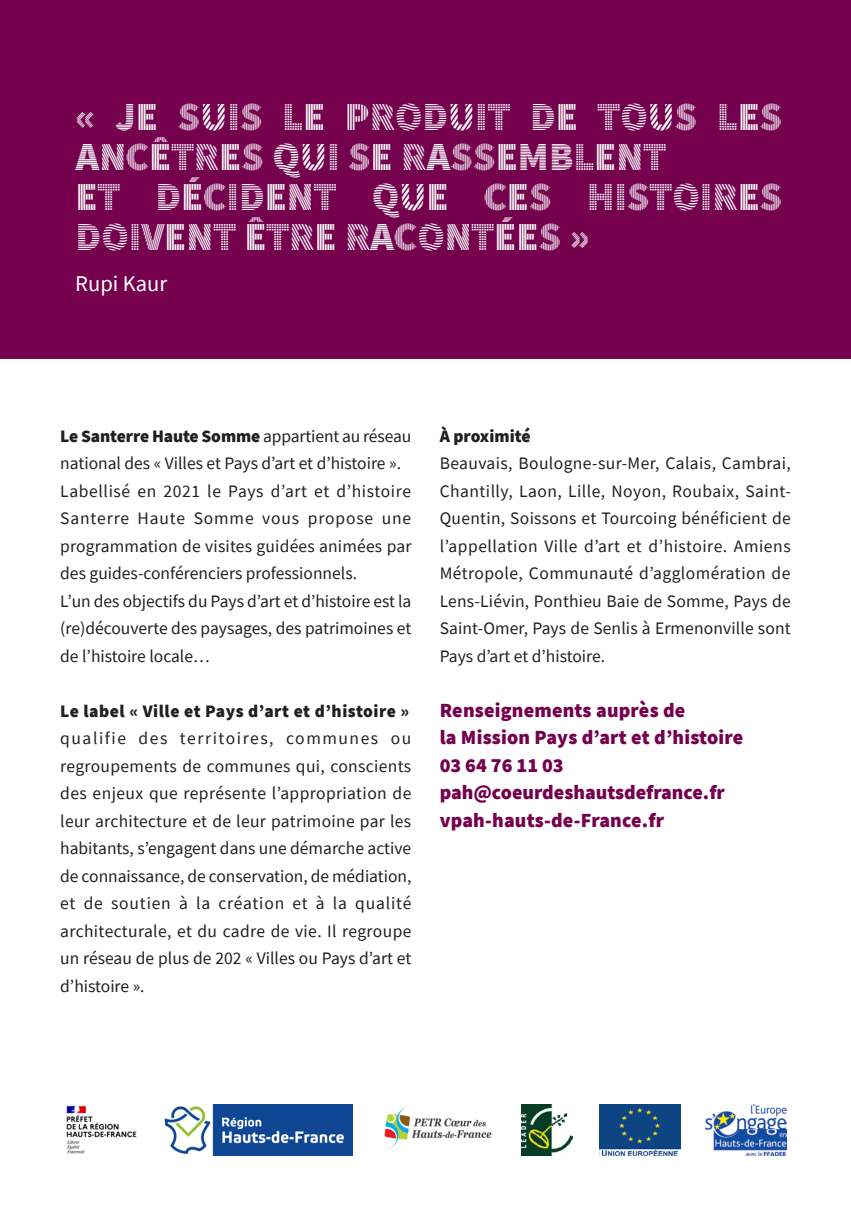
<style>
.page{position:relative;width:851px;height:1205px;background:#fff}
.page>*{position:absolute;margin:0;border:0;box-sizing:border-box;transform-origin:0 0}
.COUVE_citation{font:900 40px/40px "Source Sans Pro DISPLAYV2";color:#fff}
.COUVE_citation_legende{font:22.5px "Source Sans Pro";color:#fff}
.SOUS_TITRE{font:900 20px "Source Sans Pro";letter-spacing:.01em;color:#74004e}
.TEXTE_COURANT{font:900 20px "Source Sans Pro";color:#74004e}
.TEXTE_COURANT-2{font:17.5px/27.5px "Source Sans Pro";color:#231f20;text-align:justify}
.TEXTE_COURANT-3{font:900 17.5px "Source Sans Pro";letter-spacing:.03em;color:#231f20}
.TEXTE_COURANT-4{font:900 17.5px "Source Sans Pro";color:#231f20}
.s1{font-weight:900}
</style>
<div class="page">
<div style="left:0;top:0;width:850px;height:1205px;background:#74004e"></div>
<div style="left:0;top:359px;width:850px;height:846px;background:#fff"></div>
<img style="left:384px;top:1105px;width:108px;height:45px">
<img style="left:599px;top:1104px;width:81px;height:51px">
<img style="left:521px;top:1104px;width:51px;height:51px">
<img style="left:66px;top:1105px;width:71px;height:49px">
<img style="left:705px;top:1104px;width:80px;height:51px">
<img style="left:164px;top:1104px;width:189px;height:51px">
<p class="COUVE_citation" style="left:75px;top:98px;width:708px">« JE SUIS LE PRODUIT DE TOUS LES<br>ANCÊTRES QUI SE RASSEMBLENT</p>
<p class="COUVE_citation" style="left:75px;top:178px;width:708px">ET DÉCIDENT QUE CES HISTOIRES<br>DOIVENT ÊTRE RACONTÉES »</p>
<p class="COUVE_citation_legende" style="left:75px;top:269px;width:93px">Rupi Kaur</p>
<p class="TEXTE_COURANT-2" style="left:60px;top:422px;width:352px"><span class="s1">Le Santerre Haute Somme</span> appartient au réseau national des « Villes et Pays d’art et d’histoire ».</p>
<p class="TEXTE_COURANT-2" style="left:60px;top:477px;width:352px">Labellisé en 2021 le Pays d’art et d’histoire Santerre Haute Somme vous propose une programmation de visites guidées animées par des guides-conférenciers professionnels.</p>
<p class="TEXTE_COURANT-2" style="left:60px;top:587px;width:352px">L’un des objectifs du Pays d’art et d’histoire est la (re)découverte des paysages, des patrimoines et de l’histoire locale…</p>
<p class="TEXTE_COURANT-3" style="left:60px;top:699px;width:350px">Le label « Ville et Pays d’art et d’histoire »</p>
<p class="TEXTE_COURANT-2" style="left:60px;top:725px;width:352px">qualifie des territoires, communes ou regroupements de communes qui, conscients des enjeux que représente l’appropriation de leur architecture et de leur patrimoine par les habitants, s’engagent dans une démarche active de connaissance, de conservation, de médiation, et de soutien à la création et à la qualité architecturale, et du cadre de vie. Il regroupe un réseau de plus de 202 « Villes ou Pays d’art et d’histoire ».</p>
<p class="TEXTE_COURANT-4" style="left:439px;top:424px;width:92px">À proximité</p>
<p class="TEXTE_COURANT-2" style="left:439px;top:450px;width:352px">Beauvais, Boulogne-sur-Mer, Calais, Cambrai, Chantilly, Laon, Lille, Noyon, Roubaix, Saint-Quentin, Soissons et Tourcoing bénéficient de l’appellation Ville d’art et d’histoire. Amiens Métropole, Communauté d’agglomération de Lens-Liévin, Ponthieu Baie de Somme, Pays de Saint-Omer, Pays de Senlis à Ermenonville sont Pays d’art et d’histoire.</p>
<p class="SOUS_TITRE" style="left:439px;top:696px;width:247px">Renseignements auprès de</p>
<p class="SOUS_TITRE" style="left:439px;top:724px;width:305px">la Mission Pays d’art et d’histoire</p>
<p class="TEXTE_COURANT" style="left:439px;top:751px;width:125px">03 64 76 11 03</p>
<p class="TEXTE_COURANT" style="left:439px;top:779px;width:287px">pah@coeurdeshautsdefrance.fr</p>
<p class="SOUS_TITRE" style="left:439px;top:806px;width:226px">vpah-hauts-de-France.fr</p>
</div>
